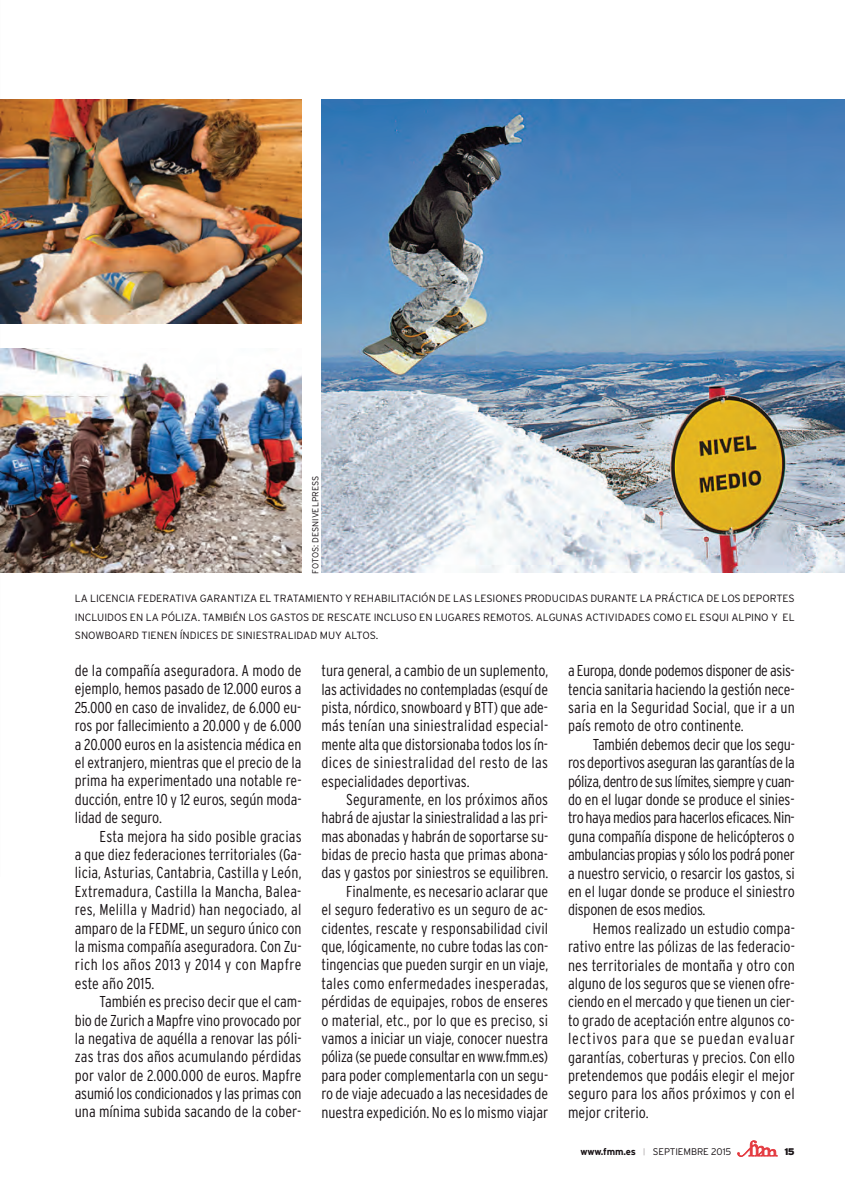
<style>
.page{position:relative;width:845px;height:1192px;background:#fff}
.page>*{position:absolute;margin:0;border:0;box-sizing:border-box;transform-origin:0 0}
.t1{font:300 condensed 15.75px "Interstate";color:#171114}
.t2{font:300 condensed 15.75px "Interstate";letter-spacing:-.025em;color:#171114}
.t3{font:300 condensed 15.75px "Interstate";letter-spacing:-.02em;color:#171114}
.t4{font:300 condensed 15.75px "Interstate";letter-spacing:-.03em;color:#171114}
.t5{font:300 condensed 15.75px "Interstate";letter-spacing:.02em;color:#171114}
.t6{font:300 condensed 15.75px "Interstate";letter-spacing:.025em;color:#171114}
.t7{font:300 condensed 15.75px "Interstate";letter-spacing:.03em;color:#171114}
.t8{font:300 condensed 15.75px "Interstate";letter-spacing:.055em;color:#171114}
.t9{font:300 10.5px/18.4px "Interstate";color:#171114;text-align:justify}
.t10{font:300 9.62px "Interstate";letter-spacing:-.005em;color:#171114}
.t11{font:900 9.62px "Interstate";color:#171114}
.t12{font:300 8.75px "Interstate";color:#171114}
.s1{font-weight:700}
.s2{font-size:7.17px;color:#928b8c}
</style>
<div class="page">
<svg style="left:737px;top:1140px;width:40px;height:16px"></svg>
<img style="left:321px;top:100px;width:523px;height:472px">
<img style="left:0;top:100px;width:301px;height:224px">
<img style="left:0;top:348px;width:301px;height:224px">
<p class="t12" style="left:312px;top:573px;width:99px;rotate:-90deg">FOTOS: DESNIVELPRESS</p>
<p class="t9" style="left:75px;top:590px;width:721px">LA LICENCIA FEDERATIVA GARANTIZA EL TRATAMIENTO Y REHABILITACIÓN DE LAS LESIONES PRODUCIDAS DURANTE LA PRÁCTICA DE LOS DEPORTES INCLUIDOS EN LA PÓLIZA. TAMBIÉN LOS GASTOS DE RESCATE INCLUSO EN LUGARES REMOTOS. ALGUNAS ACTIVIDADES COMO EL ESQUI ALPINO Y EL SNOWBOARD TIENEN ÍNDICES DE SINIESTRALIDAD MUY ALTOS.</p>
<p class="t1" style="left:75px;top:664px;width:228px">de la compañía aseguradora. A modo de</p>
<p class="t1" style="left:75px;top:682px;width:228px">ejemplo, hemos pasado de 12.000 euros a</p>
<p class="t1" style="left:75px;top:701px;width:228px">25.000 en caso de invalidez, de 6.000 eu-</p>
<p class="t1" style="left:75px;top:719px;width:228px">ros por fallecimiento a 20.000 y de 6.000</p>
<p class="t1" style="left:75px;top:738px;width:228px">a 20.000 euros en la asistencia médica en</p>
<p class="t1" style="left:75px;top:756px;width:228px">el extranjero, mientras que el precio de la</p>
<p class="t1" style="left:75px;top:774px;width:228px">prima ha experimentado una notable re-</p>
<p class="t1" style="left:75px;top:793px;width:228px">ducción, entre 10 y 12 euros, según moda-</p>
<p class="t1" style="left:75px;top:811px;width:89px">lidad de seguro.</p>
<p class="t1" style="left:100px;top:830px;width:203px">Esta mejora ha sido posible gracias</p>
<p class="t1" style="left:75px;top:848px;width:228px">a que diez federaciones territoriales (Ga-</p>
<p class="t1" style="left:75px;top:866px;width:228px">licia, Asturias, Cantabria, Castilla y León,</p>
<p class="t1" style="left:75px;top:885px;width:228px">Extremadura, Castilla la Mancha, Balea-</p>
<p class="t5" style="left:75px;top:903px;width:228px">res, Melilla y Madrid) han negociado, al</p>
<p class="t1" style="left:75px;top:921px;width:228px">amparo de la FEDME, un seguro único con</p>
<p class="t1" style="left:75px;top:940px;width:228px">la misma compañía aseguradora. Con Zu-</p>
<p class="t7" style="left:75px;top:958px;width:228px">rich los años 2013 y 2014 y con Mapfre</p>
<p class="t1" style="left:75px;top:977px;width:81px">este año 2015.</p>
<p class="t1" style="left:100px;top:995px;width:203px">También es preciso decir que el cam-</p>
<p class="t1" style="left:75px;top:1013px;width:228px">bio de Zurich a Mapfre vino provocado por</p>
<p class="t1" style="left:75px;top:1032px;width:228px">la negativa de aquélla a renovar las póli-</p>
<p class="t1" style="left:75px;top:1050px;width:228px">zas tras dos años acumulando pérdidas</p>
<p class="t1" style="left:75px;top:1068px;width:228px">por valor de 2.000.000 de euros. Mapfre</p>
<p class="t1" style="left:75px;top:1087px;width:228px">asumió los condicionados y las primas con</p>
<p class="t1" style="left:75px;top:1105px;width:228px">una mínima subida sacando de la cober-</p>
<p class="t1" style="left:321px;top:664px;width:228px">tura general, a cambio de un suplemento,</p>
<p class="t1" style="left:321px;top:683px;width:228px">las actividades no contempladas (esquí de</p>
<p class="t1" style="left:321px;top:701px;width:228px">pista, nórdico, snowboard y BTT) que ade-</p>
<p class="t1" style="left:321px;top:719px;width:228px">más tenían una siniestralidad especial-</p>
<p class="t1" style="left:321px;top:738px;width:228px">mente alta que distorsionaba todos los ín-</p>
<p class="t6" style="left:321px;top:756px;width:228px">dices de siniestralidad del resto de las</p>
<p class="t1" style="left:321px;top:775px;width:149px">especialidades deportivas.</p>
<p class="t1" style="left:346px;top:793px;width:203px">Seguramente, en los próximos años</p>
<p class="t1" style="left:321px;top:811px;width:228px">habrá de ajustar la siniestralidad a las pri-</p>
<p class="t1" style="left:321px;top:830px;width:228px">mas abonadas y habrán de soportarse su-</p>
<p class="t1" style="left:321px;top:848px;width:228px">bidas de precio hasta que primas abona-</p>
<p class="t1" style="left:321px;top:866px;width:228px">das y gastos por siniestros se equilibren.</p>
<p class="t1" style="left:346px;top:885px;width:203px">Finalmente, es necesario aclarar que</p>
<p class="t1" style="left:321px;top:903px;width:228px">el seguro federativo es un seguro de ac-</p>
<p class="t1" style="left:321px;top:922px;width:228px">cidentes, rescate y responsabilidad civil</p>
<p class="t1" style="left:321px;top:940px;width:228px">que, lógicamente, no cubre todas las con-</p>
<p class="t1" style="left:321px;top:958px;width:228px">tingencias que pueden surgir en un viaje,</p>
<p class="t1" style="left:321px;top:977px;width:228px">tales como enfermedades inesperadas,</p>
<p class="t1" style="left:321px;top:995px;width:228px">pérdidas de equipajes, robos de enseres</p>
<p class="t1" style="left:321px;top:1013px;width:228px">o material, etc., por lo que es preciso, si</p>
<p class="t1" style="left:321px;top:1032px;width:228px">vamos a iniciar un viaje, conocer nuestra</p>
<p class="t3" style="left:321px;top:1050px;width:228px">póliza (se puede consultar en www.fmm.es)</p>
<p class="t1" style="left:321px;top:1069px;width:228px">para poder complementarla con un segu-</p>
<p class="t1" style="left:321px;top:1087px;width:228px">ro de viaje adecuado a las necesidades de</p>
<p class="t1" style="left:321px;top:1105px;width:228px">nuestra expedición. No es lo mismo viajar</p>
<p class="t2" style="left:567px;top:664px;width:228px">a Europa, donde podemos disponer de asis-</p>
<p class="t1" style="left:567px;top:683px;width:228px">tencia sanitaria haciendo la gestión nece-</p>
<p class="t1" style="left:567px;top:701px;width:228px">saria en la Seguridad Social, que ir a un</p>
<p class="t1" style="left:567px;top:720px;width:177px">país remoto de otro continente.</p>
<p class="t1" style="left:592px;top:738px;width:203px">También debemos decir que los segu-</p>
<p class="t1" style="left:567px;top:756px;width:228px">ros deportivos aseguran las garantías de la</p>
<p class="t4" style="left:567px;top:775px;width:228px">póliza, dentro de sus límites, siempre y cuan-</p>
<p class="t1" style="left:567px;top:793px;width:228px">do en el lugar donde se produce el sinies-</p>
<p class="t2" style="left:567px;top:811px;width:228px">tro haya medios para hacerlos eficaces. Nin-</p>
<p class="t1" style="left:567px;top:830px;width:228px">guna compañía dispone de helicópteros o</p>
<p class="t3" style="left:567px;top:848px;width:228px">ambulancias propias y sólo los podrá poner</p>
<p class="t1" style="left:567px;top:867px;width:228px">a nuestro servicio, o resarcir los gastos, si</p>
<p class="t1" style="left:567px;top:885px;width:228px">en el lugar donde se produce el siniestro</p>
<p class="t1" style="left:567px;top:903px;width:139px">disponen de esos medios.</p>
<p class="t1" style="left:592px;top:922px;width:203px">Hemos realizado un estudio compa-</p>
<p class="t1" style="left:567px;top:940px;width:228px">rativo entre las pólizas de las federacio-</p>
<p class="t1" style="left:567px;top:958px;width:228px">nes territoriales de montaña y otro con</p>
<p class="t1" style="left:567px;top:977px;width:228px">alguno de los seguros que se vienen ofre-</p>
<p class="t1" style="left:567px;top:995px;width:228px">ciendo en el mercado y que tienen un cier-</p>
<p class="t1" style="left:567px;top:1014px;width:228px">to grado de aceptación entre algunos co-</p>
<p class="t8" style="left:567px;top:1032px;width:228px">lectivos para que se puedan evaluar</p>
<p class="t1" style="left:567px;top:1050px;width:228px">garantías, coberturas y precios. Con ello</p>
<p class="t1" style="left:567px;top:1069px;width:228px">pretendemos que podáis elegir el mejor</p>
<p class="t1" style="left:567px;top:1087px;width:228px">seguro para los años próximos y con el</p>
<p class="t1" style="left:567px;top:1105px;width:82px">mejor criterio.</p>
<p class="t10" style="left:580px;top:1148px;width:152px"><span class="s1">www.fmm.es</span> <span class="s2">|</span> SEPTIEMBRE 2015</p>
<p class="t11" style="left:784px;top:1148px;width:12px">15</p>
</div>
